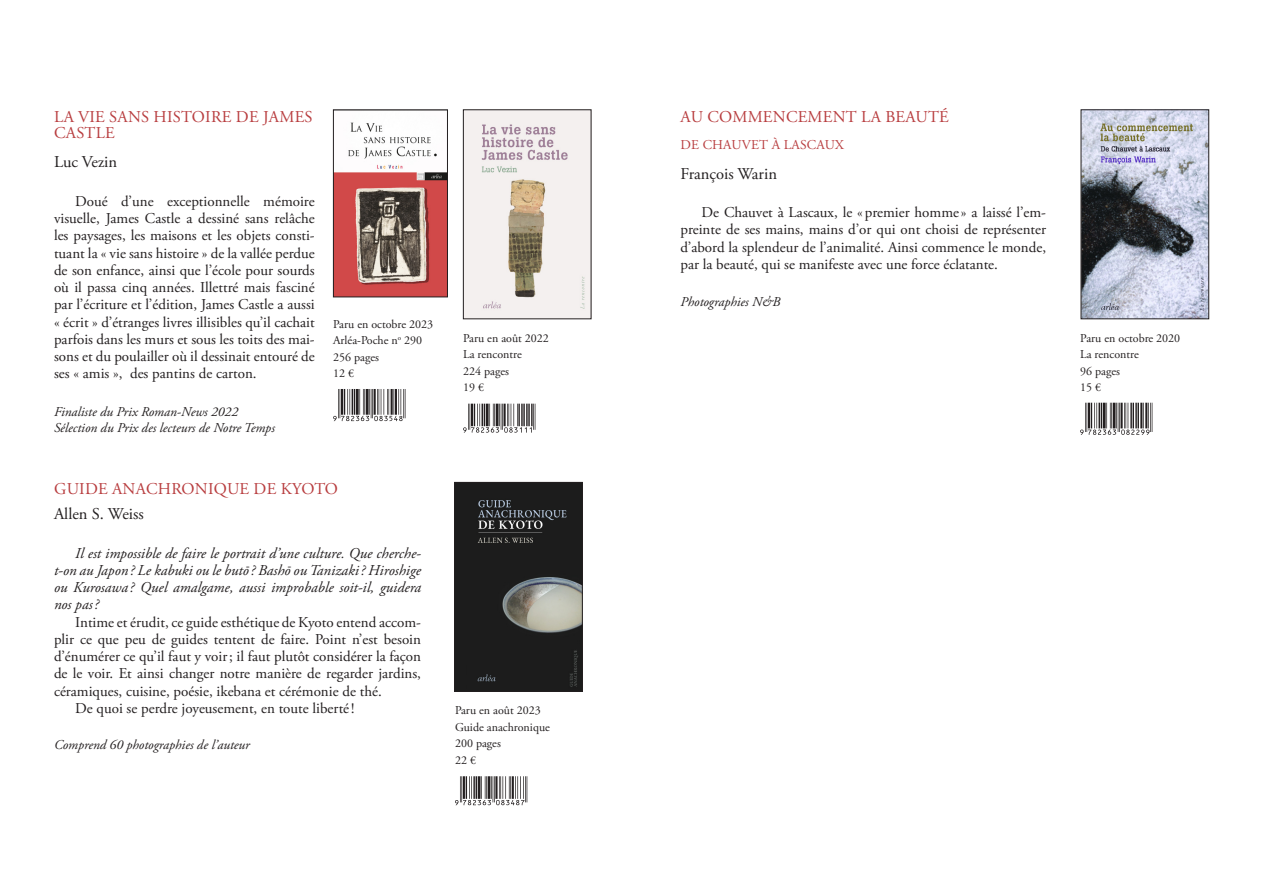
<style>
.page{position:relative;width:1263px;height:893px;background:#fff}
.page>*{position:absolute;margin:0;border:0;box-sizing:border-box;transform-origin:0 0}
.Titre{font:16.5px/16.5px "Adobe Garamond Pro";letter-spacing:.015em;color:#b83d3f}
.Auteur{font:16.5px "Adobe Garamond Pro";color:#231f20}
.Titres{font:16.5px "Adobe Garamond Pro";letter-spacing:.015em;color:#b83d3f}
.Texte{font:15px/17.2px "Adobe Garamond Pro";color:#231f20;text-align:justify}
.Texte_courant{font:15px/17.2px "Adobe Garamond Pro";color:#231f20;text-align:justify}
.Texte_courant-2{font:italic 15px/17.2px "Adobe Garamond Pro";color:#231f20;text-align:justify}
._1er_ligne_Mentions_Prix{font:italic 13.5px "Adobe Garamond Pro";color:#231f20}
.Reste_Mentions_Prix{font:italic 13.5px "Adobe Garamond Pro";color:#231f20}
._1re_ligne_Mentions_Prix{font:italic 13.5px "Adobe Garamond Pro";color:#231f20}
.Sous-titre{font:13.5px "Adobe Garamond Pro";letter-spacing:.015em;color:#b83d3f}
.Indications_livres{font:12px "Adobe Garamond Pro";color:#231f20}
</style>
<div class="page">
<img style="left:456px;top:484px;width:125px;height:206px">
<div style="left:454px;top:482px;width:129px;height:210px;border:1px solid #231f20"></div>
<svg style="left:455px;top:776px;width:72px;height:29px"></svg>
<img style="left:1083px;top:112px;width:124px;height:205px">
<div style="left:1081px;top:110px;width:128px;height:209px;border:1px solid #231f20"></div>
<svg style="left:1080px;top:403px;width:72px;height:32px"></svg>
<img style="left:465px;top:112px;width:124px;height:205px">
<div style="left:463px;top:110px;width:128px;height:209px;border:1px solid #231f20"></div>
<svg style="left:463px;top:404px;width:72px;height:29px"></svg>
<img style="left:335px;top:122px;width:111px;height:173px">
<div style="left:333px;top:110px;width:115px;height:187px;border:1px solid #231f20"></div>
<svg style="left:333px;top:389px;width:72px;height:32px"></svg>
<p class="Titre" style="left:54px;top:109px;width:260px">LA VIE SANS HISTOIRE DE JAMES<br>CASTLE</p>
<p class="Auteur" style="left:54px;top:152px;width:65px">Luc Vezin</p>
<p class="Texte" style="left:54px;top:193px;width:262px;text-indent:21px">Doué d’une exceptionnelle mémoire visuelle, James Castle a dessiné sans relâche les paysages, les maisons et les objets consti&shy;tuant la « vie sans histoire » de la vallée perdue de son enfance, ainsi que l’école pour sourds où il passa cinq années. Illettré mais fasciné par l’écriture et l’édition, James Castle a aussi « écrit » d’étranges livres illisibles qu’il cachait parfois dans les murs et sous les toits des mai&shy;sons et du poulailler où il dessinait entouré de ses « amis », des pantins de carton.</p>
<p class="_1er_ligne_Mentions_Prix" style="left:54px;top:403px;width:186px">Finaliste du Prix Roman-News 2022</p>
<p class="Reste_Mentions_Prix" style="left:54px;top:420px;width:222px">Sélection du Prix des lecteurs de Notre Temps</p>
<p class="Indications_livres" style="left:333px;top:317px;width:101px">Paru en octobre 2023</p>
<p class="Indications_livres" style="left:333px;top:333px;width:91px">Arléa-Poche n<sup>o</sup> 290</p>
<p class="Indications_livres" style="left:333px;top:350px;width:47px">256 pages</p>
<p class="Indications_livres" style="left:333px;top:366px;width:22px">12 €</p>
<p class="Titres" style="left:54px;top:479px;width:285px">GUIDE ANACHRONIQUE DE KYOTO</p>
<p class="Auteur" style="left:54px;top:504px;width:91px">Allen S. Weiss</p>
<p class="Texte_courant-2" style="left:54px;top:545px;width:368px;text-indent:21px">Il est impossible de faire le portrait d’une culture. Que cherche&shy;t-on au Japon? Le kabuki ou le butō ? Bashō ou Tanizaki? Hiroshige ou Kurosawa ? Quel amalgame, aussi improbable soit-il, guidera nos pas?</p>
<p class="Texte_courant" style="left:54px;top:614px;width:368px;text-indent:21px">Intime et érudit, ce guide esthétique de Kyoto entend accom&shy;plir ce que peu de guides tentent de faire. Point n’est besoin d’énumérer ce qu’il faut y voir; il faut plutôt considérer la façon de le voir. Et ainsi changer notre manière de regarder jardins, céramiques, cuisine, poésie, ikebana et cérémonie de thé.</p>
<p class="Texte_courant" style="left:75px;top:700px;width:281px">De quoi se perdre joyeusement, en toute liberté!</p>
<p class="_1re_ligne_Mentions_Prix" style="left:54px;top:737px;width:197px">Comprend 60 photographies de l’auteur</p>
<p class="Indications_livres" style="left:463px;top:331px;width:87px">Paru en août 2022</p>
<p class="Indications_livres" style="left:463px;top:347px;width:60px">La rencontre</p>
<p class="Indications_livres" style="left:463px;top:364px;width:47px">224 pages</p>
<p class="Indications_livres" style="left:463px;top:380px;width:22px">19 €</p>
<p class="Indications_livres" style="left:455px;top:703px;width:87px">Paru en août 2023</p>
<p class="Indications_livres" style="left:455px;top:720px;width:96px">Guide anachronique</p>
<p class="Indications_livres" style="left:455px;top:736px;width:47px">200 pages</p>
<p class="Indications_livres" style="left:455px;top:753px;width:22px">22 €</p>
<p class="Titre" style="left:680px;top:109px;width:270px">AU COMMENCEMENT LA BEAUTÉ</p>
<p class="Sous-titre" style="left:680px;top:137px;width:165px">DE CHAUVET À LASCAUX</p>
<p class="Auteur" style="left:680px;top:163px;width:98px">François Warin</p>
<p class="Texte" style="left:680px;top:204px;width:367px;text-indent:21px">De Chauvet à Lascaux, le «premier homme» a laissé l’em&shy;preinte de ses mains, mains d’or qui ont choisi de représenter d’abord la splendeur de l’animalité. Ainsi commence le monde, par la beauté, qui se manifeste avec une force éclatante.</p>
<p class="_1er_ligne_Mentions_Prix" style="left:680px;top:294px;width:101px">Photographies N&amp;B</p>
<p class="Indications_livres" style="left:1080px;top:331px;width:102px">Paru en octobre 2020</p>
<p class="Indications_livres" style="left:1080px;top:347px;width:60px">La rencontre</p>
<p class="Indications_livres" style="left:1080px;top:364px;width:41px">96 pages</p>
<p class="Indications_livres" style="left:1080px;top:380px;width:22px">15 €</p>
</div>
